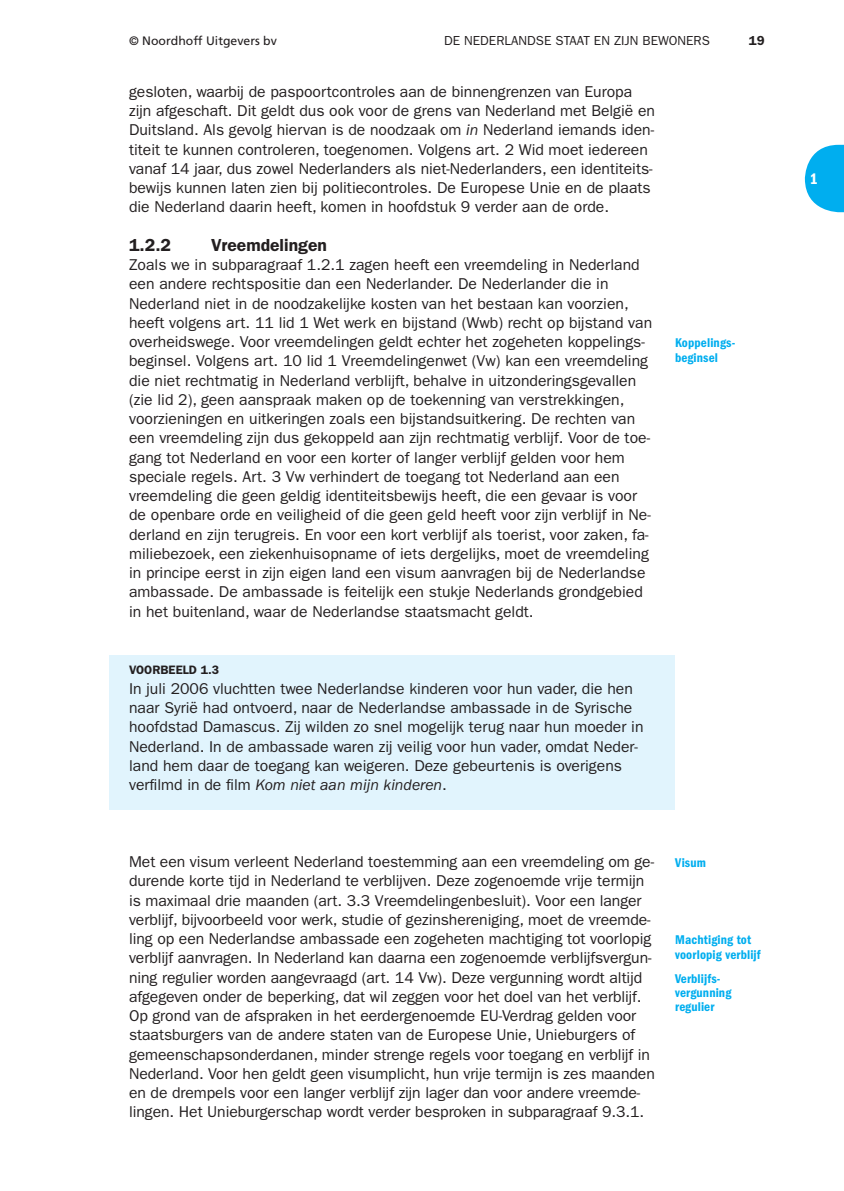
<style>
.page{position:relative;width:844px;height:1191px;background:#fff}
.page>*{position:absolute;margin:0;border:0;box-sizing:border-box;transform-origin:0 0}
.t1{font:600 17.5px "ITC Franklin Gothic Std";color:#231f20}
.t2{font:15.75px/19.2px "ITC Franklin Gothic Std";color:#231f20}
.t3{font:15.75px "ITC Franklin Gothic Std Dm Cd";color:#fff}
.t4{font:13.12px/14.3px "ITC Franklin Gothic Std Dm Cd";letter-spacing:.01em;color:#00aeef}
.t5{font:13.12px "ITC Franklin Gothic Std";letter-spacing:.005em;color:#231f20}
.t6{font:600 13.12px "ITC Franklin Gothic Std";color:#231f20}
.t7{font:12.25px "Frutiger LT Std";color:#231f20}
.t8{font:600 12.25px "ITC Franklin Gothic Std";color:#231f20}
.s1{font-style:italic}
</style>
<div class="page">
<svg style="left:804px;top:145px;width:39px;height:67px"></svg>
<div style="left:109px;top:655px;width:566px;height:154px;background:#e1f4fd"></div>
<p class="t7" style="left:129px;top:35px;width:149px">© Noordhoff Uitgevers bv</p>
<p class="t5" style="left:444px;top:35px;width:267px">DE NEDERLANDSE STAAT EN ZIJN BEWONERS</p>
<p class="t6" style="left:748px;top:35px;width:17px">19</p>
<p class="t2" style="left:129px;top:83px;width:527px">gesloten, waarbij de paspoortcontroles aan de binnengrenzen van Europa zijn afgeschaft. Dit geldt dus ook voor de grens van Nederland met België en Duitsland. Als gevolg hiervan is de noodzaak om <span class="s1">in</span> Nederland iemands iden&shy;titeit te kunnen controleren, toegenomen. Volgens art. 2 Wid moet iedereen vanaf 14 jaar, dus zowel Nederlanders als niet-Nederlanders, een identiteits&shy;bewijs kunnen laten zien bij politiecontroles. De Europese Unie en de plaats die Nederland daarin heeft, komen in hoofdstuk 9 verder aan de orde.</p>
<p class="t1" style="left:129px;top:238px;width:43px">1.2.2</p>
<p class="t1" style="left:211px;top:238px;width:117px">Vreemdelingen</p>
<p class="t2" style="left:129px;top:256px;width:524px">Zoals we in subparagraaf 1.2.1 zagen heeft een vreemdeling in Nederland een andere rechtspositie dan een Nederlander. De Nederlander die in Nederland niet in de noodzakelijke kosten van het bestaan kan voorzien, heeft volgens art. 11 lid 1 Wet werk en bijstand (Wwb) recht op bijstand van overheidswege. Voor vreemdelingen geldt echter het zogeheten koppelings&shy;beginsel . Volgens art. 10 lid 1 Vreemdelingenwet (Vw) kan een vreemdeling die niet rechtmatig in Nederland verblijft, behalve in uitzonderingsgevallen (zie lid 2), geen aanspraak maken op de toekenning van verstrekkingen, voorzieningen en uitkeringen zoals een bijstandsuitkering. De rechten van een vreemdeling zijn dus gekoppeld aan zijn rechtmatig verblijf. Voor de toe&shy;gang tot Nederland en voor een korter of langer verblijf gelden voor hem speciale regels. Art. 3 Vw verhindert de toegang tot Nederland aan een vreemdeling die geen geldig identiteitsbewijs heeft, die een gevaar is voor de openbare orde en veiligheid of die geen geld heeft voor zijn verblijf in Ne&shy;derland en zijn terugreis. En voor een kort verblijf als toerist, voor zaken, fa&shy;miliebezoek, een ziekenhuisopname of iets dergelijks, moet de vreemdeling in principe eerst in zijn eigen land een visum aanvragen bij de Nederlandse ambassade. De ambassade is feitelijk een stukje Nederlands grondgebied in het buitenland, waar de Nederlandse staatsmacht geldt.</p>
<p class="t8" style="left:129px;top:665px;width:91px">VOORBEELD 1.3</p>
<p class="t2" style="left:129px;top:680px;width:516px">In juli 2006 vluchtten twee Nederlandse kinderen voor hun vader, die hen naar Syrië had ontvoerd, naar de Nederlandse ambassade in de Syrische hoofdstad Damascus. Zij wilden zo snel mogelijk terug naar hun moeder in Nederland. In de ambassade waren zij veilig voor hun vader, omdat Neder&shy;land hem daar de toegang kan weigeren. Deze gebeurtenis is overigens verfilmd in de film <span class="s1">Kom niet aan mijn kinderen</span>.</p>
<p class="t4" style="left:675px;top:336px;width:62px">Koppelings&shy;beginsel</p>
<p class="t2" style="left:129px;top:853px;width:527px">Met een visum verleent Nederland toestemming aan een vreemdeling om ge&shy;durende korte tijd in Nederland te verblijven. Deze zogenoemde vrije termijn is maximaal drie maanden (art. 3.3 Vreemdelingenbesluit). Voor een langer verblijf, bijvoorbeeld voor werk, studie of gezinshereniging, moet de vreemde&shy;ling op een Nederlandse ambassade een zogeheten machtiging tot voorlopig verblijf aanvragen. In Nederland kan daarna een zogenoemde verblijfsvergun&shy;ning regulier worden aangevraagd (art. 14 Vw). Deze vergunning wordt altijd afgegeven onder de beperking, dat wil zeggen voor het doel van het verblijf.<br>Op grond van de afspraken in het eerdergenoemde EU-Verdrag gelden voor staatsburgers van de andere staten van de Europese Unie, Unieburgers of gemeenschapsonderdanen, minder strenge regels voor toegang en verblijf in Nederland. Voor hen geldt geen visumplicht, hun vrije termijn is zes maanden en de drempels voor een langer verblijf zijn lager dan voor andere vreemde&shy;lingen. Het Unieburgerschap wordt verder besproken in subparagraaf 9.3.1.</p>
<p class="t4" style="left:675px;top:856px;width:32px">Visum</p>
<p class="t4" style="left:675px;top:933px;width:87px">Machtiging tot voorlopig verblijf</p>
<p class="t4" style="left:675px;top:972px;width:58px">Verblijfs&shy;vergunning regulier</p>
<p class="t3" style="left:809px;top:172px;width:10px">1</p>
</div>
